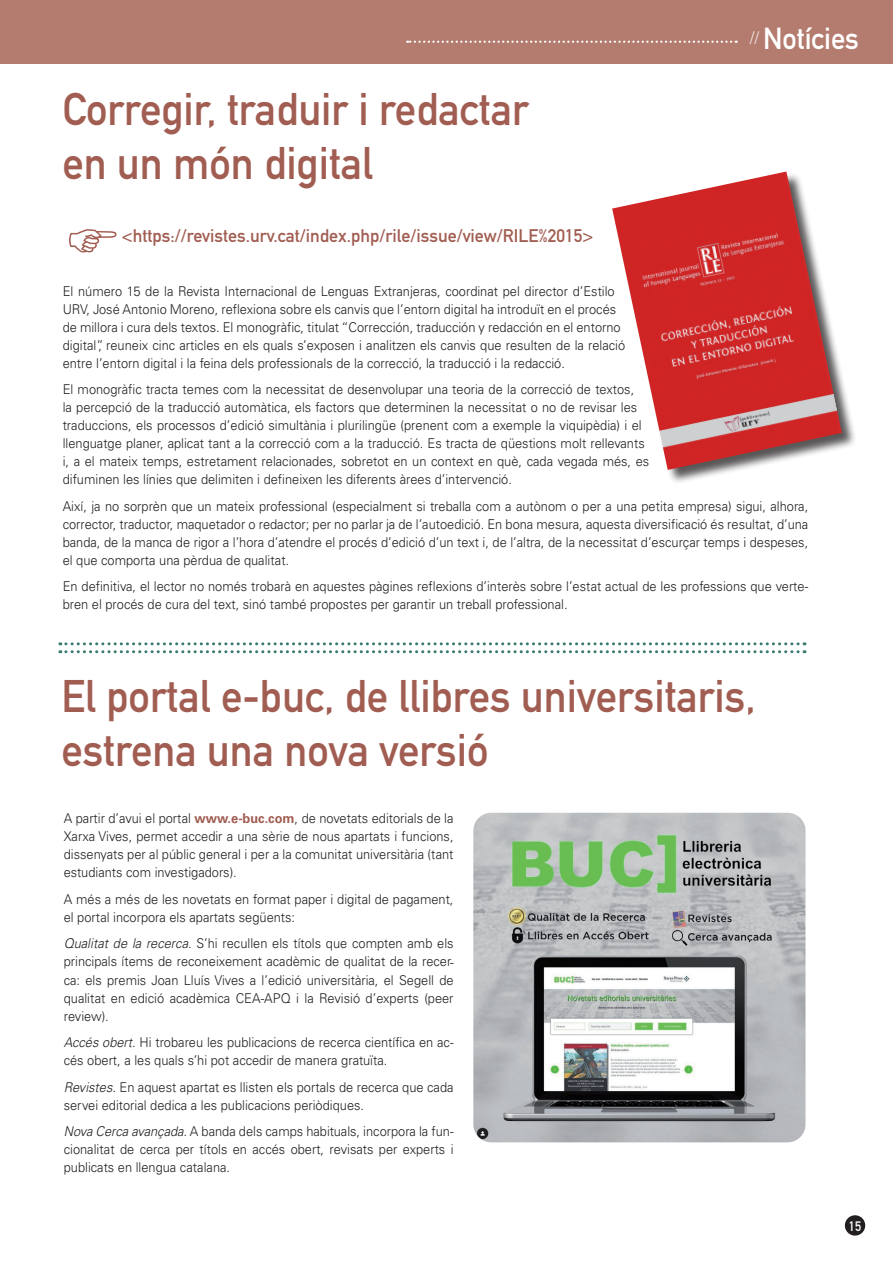
<style>
.page{position:relative;width:893px;height:1263px;background:#fff}
.page>*{position:absolute;margin:0;border:0;box-sizing:border-box;transform-origin:0 0}
.t1{font:45px/54px "DIN Mittelschrift";color:#a15d51;scale:.95 1}
.t2{font:30px "DIN Mittelschrift";color:#fff;scale:.95 1}
.t3{font:18px "DIN Mittelschrift";color:#a15d51}
.t4{font:300 13.5px/18px "Univers";color:#231f20;scale:.95 1}
.t5{font:13.5px "DIN Mittelschrift";color:#fff;scale:.95 1}
.s1{font-weight:700;color:#a15d51}
.s2{font-style:italic}
</style>
<div class="page">
<div style="left:844px;top:1214px;width:22px;height:23px;background:#231f20;border-radius:50%"></div>
<div style="left:843px;top:1213px;width:24px;height:25px;border:2px solid #fff;border-radius:50%"></div>
<div style="left:0;top:0;width:893px;height:63px;background:#b47c6f"></div>
<svg style="left:407px;top:41px;width:330px;height:2px"></svg>
<div style="left:613px;top:172px;width:244px;height:313px;background:#231f20;opacity:.75"></div>
<img style="left:612px;top:171px;width:230px;height:299px">
<svg style="left:60px;top:642px;width:745px;height:11px"></svg>
<svg style="left:69px;top:229px;width:48px;height:23px"></svg>
<img style="left:473px;top:813px;width:332px;height:329px">
<h1 class="t1" style="left:62px;top:82px;width:492px">Corregir, traduir i redactar en un món digital</h1>
<h3 class="t3" style="left:122px;top:225px;width:473px">&lt;https://revistes.urv.cat/index.php/rile/issue/view/RILE%2015&gt;</h3>
<h2 class="t2" style="left:750px;top:21px;width:116px"><sup>//</sup> Notícies</h2>
<p class="t4" style="left:63px;top:282px;width:594px">El número 15 de la Revista Internacional de Lenguas Extranjeras, coordinat pel director d’Estilo URV, José Antonio Moreno, reflexiona sobre els canvis que l’entorn digital ha introduït en el procés de millora i cura dels textos. El monogràfic, titulat “Corrección, traducción y redacción en el entorno digital”, reuneix cinc articles en els quals s’exposen i analitzen els canvis que resulten de la relació entre l’entorn digital i la feina dels professionals de la correcció, la traducció i la redacció.</p>
<p class="t4" style="left:63px;top:380px;width:619px">El monogràfic tracta temes com la necessitat de desenvolupar una teoria de la correcció de textos,<br>la percepció de la traducció automàtica, els factors que determinen la necessitat o no de revisar les traduccions, els processos d’edició simultània i plurilingüe (prenent com a exemple la viquipèdia) i el llenguatge planer, aplicat tant a la correcció com a la traducció. Es tracta de qüestions molt rellevants i, a el mateix temps, estretament relacionades, sobretot en un context en què, cada vegada més, es difuminen les línies que delimiten i defineixen les diferents àrees d’intervenció.</p>
<p class="t4" style="left:63px;top:497px;width:786px;text-align:justify">Així, ja no sorprèn que un mateix professional (especialment si treballa com a autònom o per a una petita empresa) sigui, alhora, corrector, traductor, maquetador o redactor; per no parlar ja de l’autoedició. En bona mesura, aquesta diversificació és resultat, d’una banda, de la manca de rigor a l’hora d’atendre el procés d’edició d’un text i, de l’altra, de la necessitat d’escurçar temps i despeses, el que comporta una pèrdua de qualitat.</p>
<p class="t4" style="left:63px;top:577px;width:786px">En definitiva, el lector no només trobarà en aquestes pàgines reflexions d’interès sobre l’estat actual de les professions que verte&shy;bren el procés de cura del text, sinó també propostes per garantir un treball professional.</p>
<h1 class="t1" style="left:61px;top:669px;width:732px">El portal e-buc, de llibres universitaris, estrena una nova versió</h1>
<p class="t4" style="left:64px;top:810px;width:412px;text-align:justify">A partir d’avui el portal <span class="s1">www.e-buc.com</span>, de novetats editorials de la Xarxa Vives, permet accedir a una sèrie de nous apartats i funcions, dissenyats per al públic general i per a la comunitat universitària (tant estudiants com investigadors).</p>
<p class="t4" style="left:64px;top:890px;width:412px">A més a més de les novetats en format paper i digital de pagament, el portal incorpora els apartats següents:</p>
<p class="t4" style="left:64px;top:935px;width:412px;text-align:justify"><span class="s2">Qualitat de la recerca.</span> S’hi recullen els títols que compten amb els principals ítems de reconeixement acadèmic de qualitat de la recer&shy;ca: els premis Joan Lluís Vives a l’edició universitària, el Segell de qualitat en edició acadèmica CEA-APQ i la Revisió d’experts (peer review).</p>
<p class="t4" style="left:64px;top:1033px;width:412px"><span class="s2">Accés obert.</span> Hi trobareu les publicacions de recerca científica en ac&shy;cés obert, a les quals s’hi pot accedir de manera gratuïta.</p>
<p class="t4" style="left:64px;top:1078px;width:412px"><span class="s2">Revistes.</span> En aquest apartat es llisten els portals de recerca que cada servei editorial dedica a les publicacions periòdiques.</p>
<p class="t4" style="left:64px;top:1122px;width:412px;text-align:justify"><span class="s2">Nova Cerca avançada.</span> A banda dels camps habituals, incorpora la fun&shy;cionalitat de cerca per títols en accés obert, revisats per experts i publicats en llengua catalana.</p>
<p class="t5" style="left:849px;top:1218px;width:14px">15</p>
</div>
